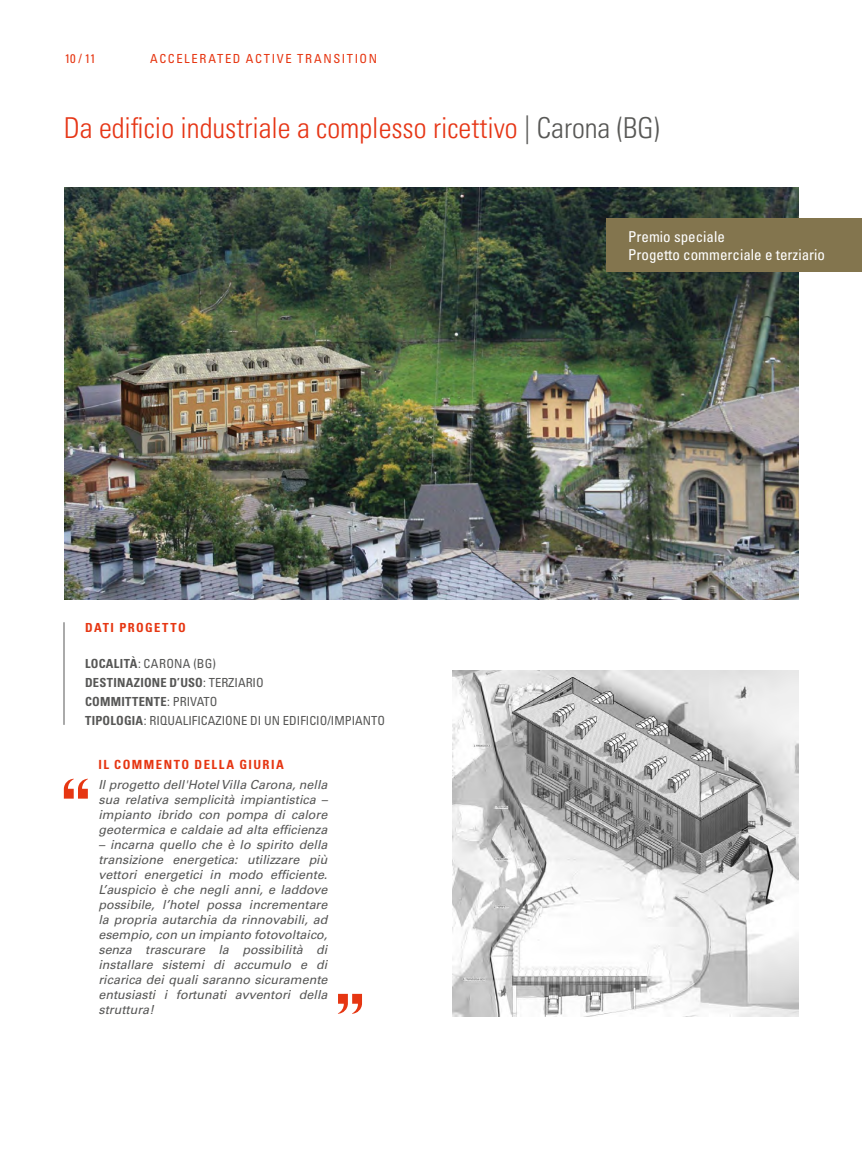
<style>
.page{position:relative;width:862px;height:1152px;background:#fff}
.page>*{position:absolute;margin:0;border:0;box-sizing:border-box;transform-origin:0 0}
.t1{font:28.75px "Univers LTCYR 47 Light Cond";color:#e63616}
.t2{font:condensed 15px/18px "Univers LTCYR 57";color:#fff}
.t3{font:12.62px "Univers LTCYR 67 Bold Cond";letter-spacing:.115em;color:#e63612}
.t4{font:italic 12.5px/15px "Univers LTCYR 55";color:#575756;text-align:justify}
.t5{font:condensed 12.5px "Univers LTCYR 57";color:#575756}
.t6{font:12.5px/18.8px "Univers LTCYR 67 Bold Cond";letter-spacing:.02em;color:#575756}
.t7{font:condensed 12.5px "Univers LTCYR 57";letter-spacing:.13em;color:#e63612}
.t8{font:condensed 12.5px "Univers LTCYR 57";letter-spacing:.03em;color:#575756}
.t9{font:12.5px "Univers LTCYR 67 Bold Cond";letter-spacing:.115em;color:#e63612}
.s1{color:#585856}
.s2{font-family:"Univers LTCYR 67 Bold Cond";font-stretch:normal}
.s3{font-family:"Univers LTCYR 57";font-stretch:condensed}
</style>
<div class="page">
<img style="left:65px;top:188px;width:733px;height:411px">
<hr style="left:64px;top:622px;width:1px;height:103px;background:#575756">
<img style="left:452px;top:671px;width:346px;height:345px">
<svg style="left:338px;top:994px;width:24px;height:19px"></svg>
<svg style="left:64px;top:778px;width:24px;height:20px"></svg>
<div style="left:606px;top:218px;width:255px;height:54px;background:#83754e"></div>
<p class="t7" style="left:65px;top:50px;width:32px">10 / 11</p>
<p class="t7" style="left:150px;top:50px;width:228px">ACCELERATED ACTIVE TRANSITION</p>
<h1 class="t1" style="left:64px;top:109px;width:597px">Da edificio industriale a complesso ricettivo <span class="s1">| Carona (BG)</span></h1>
<p class="t9" style="left:85px;top:620px;width:102px">DATI PROGETTO</p>
<p class="t8" style="left:85px;top:656px;width:132px"><span class="s2">LOCALITÀ</span>: CARONA (BG)</p>
<p class="t6" style="left:85px;top:673px;width:180px">DESTINAZIONE D’USO<span class="s3">: TERZIARIO<br></span>COMMITTENTE<span class="s3">: PRIVATO</span></p>
<p class="t5" style="left:85px;top:712px;width:301px"><span class="s2">TIPOLOGIA</span>: RIQUALIFICAZIONE DI UN EDIFICIO/IMPIANTO</p>
<p class="t3" style="left:98px;top:756px;width:187px">IL COMMENTO DELLA GIURIA</p>
<p class="t4" style="left:98px;top:776px;width:230px">Il progetto dell'Hotel Villa Carona, nella sua relativa semplicità impiantistica – impianto ibrido con pompa di calore geotermica e caldaie ad alta efficienza</p>
<p class="t4" style="left:98px;top:836px;width:230px">– incarna quello che è lo spirito della transizione energetica: utilizzare più vettori energetici in modo efficiente.<br>L’auspicio è che negli anni, e laddove possibile, l’hotel possa incrementare la propria autarchia da rinnovabili, ad esempio, con un impianto fotovoltaico, senza trascurare la possibilità di installare sistemi di accumulo e di ricarica dei quali saranno sicuramente entusiasti i fortunati avventori della struttura!</p>
<p class="t2" style="left:628px;top:227px;width:198px">Premio speciale<br>Progetto commerciale e terziario</p>
</div>
